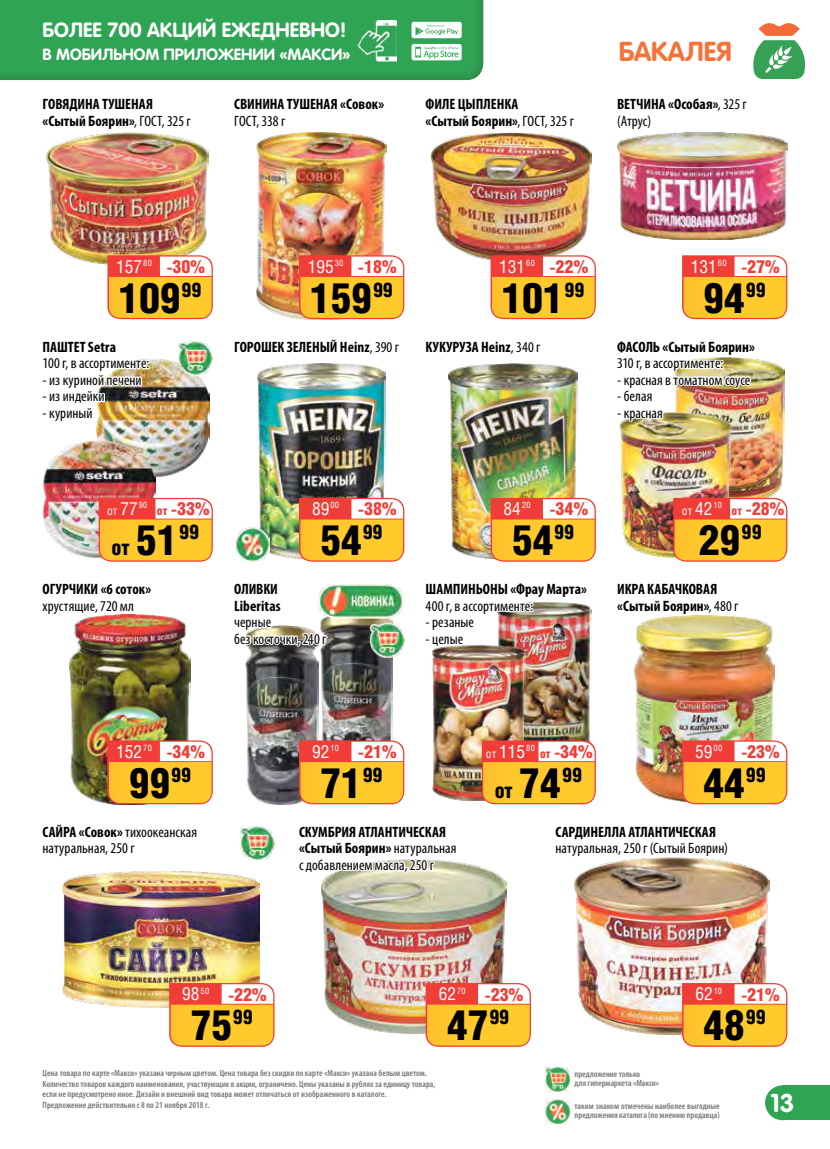
<style>
.page{position:relative;width:830px;height:1149px;background:#fff}
.page>*{position:absolute;margin:0;border:0;box-sizing:border-box;transform-origin:0 0}
.t1{font:900 42px "Helios Cond";letter-spacing:-.01em;color:#000}
.t2{font:700 27px "Rotonda C";color:#f57238}
.t3{font:700 25.5px "Rotonda C";color:#fff}
.t4{font:900 21px "Helios Cond";color:#000}
.t5{font:700 20.25px "Rotonda C";color:#fff}
.t6{font:900 18px "Helios Cond";color:#f13d37}
.t7{font:700 16.05px "Rotonda C";color:#fff}
.t8{font:700 condensed 15px/16.5px "Myriad Pro";color:#000}
.t9{font:condensed 15px/16.5px "Myriad Pro";letter-spacing:.005em;color:#000}
.t10{font:12px "Helios Cond C";color:#fff}
.t11{font:600 condensed 9px/10.5px "Myriad Pro";letter-spacing:.005em;color:#787370}
.s1{font-weight:400}
.s2{font-family:"Helios Cond C";font-weight:400;color:#fff}
.s3{color:#f13d37}
.s4{font-size:18px}
.s5{font-size:12px}
.s6{font-size:12px;color:#fff}
.s7{font-size:42px}
.s8{font-family:"Helios Cond C";font-weight:400;font-size:12px;color:#fff}
.s9{font-family:"Helios Cond C";font-weight:400;font-size:12px}
.s10{font-weight:700}
</style>
<div class="page">
<div style="left:782px;top:1084px;width:47px;height:35px;background:#30a455"></div>
<div style="left:0;top:0;width:484px;height:81px;background:#30a455"></div>
<img style="left:358px;top:20px;width:38px;height:42px">
<svg style="left:411px;top:44px;width:50px;height:16px"></svg>
<svg style="left:411px;top:22px;width:50px;height:16px"></svg>
<img style="left:545px;top:1067px;width:25px;height:24px">
<img style="left:544px;top:1098px;width:26px;height:25px">
<img style="left:321px;top:618px;width:72px;height:118px">
<img style="left:246px;top:656px;width:72px;height:148px">
<img style="left:525px;top:647px;width:66px;height:93px">
<img style="left:432px;top:647px;width:93px;height:153px">
<img style="left:430px;top:141px;width:161px;height:114px">
<img style="left:423px;top:67px;width:153px;height:88px">
<img style="left:730px;top:423px;width:54px;height:74px">
<img style="left:619px;top:423px;width:111px;height:74px">
<img style="left:256px;top:133px;width:130px;height:186px">
<svg style="left:232px;top:76px;width:154px;height:5px"></svg>
<svg style="left:299px;top:255px;width:105px;height:64px;background:#fbb14f"></svg>
<img style="left:321px;top:862px;width:185px;height:171px">
<svg style="left:425px;top:982px;width:105px;height:64px;background:#fbb351"></svg>
<img style="left:574px;top:876px;width:195px;height:106px">
<svg style="left:578px;top:982px;width:209px;height:139px"></svg>
<img style="left:62px;top:872px;width:197px;height:135px">
<svg style="left:169px;top:982px;width:105px;height:64px;background:#fbb350"></svg>
<img style="left:240px;top:826px;width:34px;height:34px">
<img style="left:155px;top:440px;width:53px;height:36px">
<img style="left:43px;top:440px;width:112px;height:51px">
<svg style="left:245px;top:618px;width:83px;height:38px"></svg>
<svg style="left:296px;top:736px;width:162px;height:150px"></svg>
<img style="left:369px;top:622px;width:35px;height:35px">
<img style="left:69px;top:633px;width:121px;height:107px">
<svg style="left:62px;top:740px;width:151px;height:136px"></svg>
<img style="left:450px;top:387px;width:127px;height:104px">
<svg style="left:448px;top:255px;width:147px;height:132px"></svg>
<img style="left:443px;top:491px;width:152px;height:156px">
<img style="left:634px;top:640px;width:140px;height:100px">
<img style="left:258px;top:387px;width:127px;height:172px">
<img style="left:257px;top:363px;width:129px;height:24px">
<svg style="left:299px;top:497px;width:105px;height:64px;background:#fab24f"></svg>
<img style="left:47px;top:141px;width:161px;height:108px">
<img style="left:40px;top:76px;width:153px;height:79px">
<img style="left:59px;top:249px;width:154px;height:191px">
<img style="left:617px;top:149px;width:170px;height:91px">
<svg style="left:617px;top:23px;width:189px;height:126px"></svg>
<img style="left:620px;top:255px;width:167px;height:168px">
<img style="left:318px;top:583px;width:85px;height:35px">
<img style="left:178px;top:340px;width:35px;height:35px">
<img style="left:43px;top:491px;width:170px;height:142px">
<svg style="left:481px;top:740px;width:306px;height:136px"></svg>
<img style="left:621px;top:497px;width:166px;height:143px">
<img style="left:235px;top:526px;width:34px;height:35px">
<h3 class="t5" style="left:43px;top:18px;width:305px">БОЛЕЕ 700 АКЦИЙ ЕЖЕДНЕВНО!</h3>
<h3 class="t7" style="left:43px;top:45px;width:309px">В МОБИЛЬНОМ ПРИЛОЖЕНИИ «МАКСИ»</h3>
<h3 class="t8" style="left:43px;top:95px;width:150px">ГОВЯДИНА ТУШЕНАЯ «Сытый Боярин»<span class="s1">, ГОСТ, 325 г</span></h3>
<h3 class="t8" style="left:234px;top:95px;width:151px">СВИНИНА ТУШЕНАЯ «Совок»</h3>
<h3 class="t9" style="left:234px;top:112px;width:53px">ГОСТ, 338 г</h3>
<h3 class="t8" style="left:425px;top:95px;width:150px">ФИЛЕ ЦЫПЛЕНКА<br>«Сытый Боярин»<span class="s1">, ГОСТ, 325 г</span></h3>
<h2 class="t2" style="left:618px;top:36px;width:114px">БАКАЛЕЯ</h2>
<h3 class="t8" style="left:617px;top:95px;width:131px">ВЕТЧИНА «Особая»<span class="s1">, 325 г (Атрус)</span></h3>
<h3 class="t6" style="left:116px;top:256px;width:90px"><span class="s2">157</span><sup>80</sup> -30%</h3>
<h3 class="t6" style="left:307px;top:256px;width:90px"><span class="s2">195</span><sup>30</sup> -18%</h3>
<h3 class="t6" style="left:499px;top:256px;width:90px"><span class="s2">131</span><sup>60</sup> -22%</h3>
<h3 class="t6" style="left:690px;top:256px;width:90px"><span class="s2">131</span><sup>60</sup> -27%</h3>
<h1 class="t1" style="left:118px;top:273px;width:84px">109<sup>99</sup></h1>
<h1 class="t1" style="left:310px;top:273px;width:84px">159<sup>99</sup></h1>
<h1 class="t1" style="left:501px;top:273px;width:84px">101<sup>99</sup></h1>
<h1 class="t1" style="left:703px;top:273px;width:64px">94<sup>99</sup></h1>
<h3 class="t8" style="left:43px;top:338px;width:75px">ПАШТЕТ Setra</h3>
<h3 class="t9" style="left:43px;top:355px;width:108px">100 г, в ассортименте:</h3>
<h3 class="t9" style="left:43px;top:371px;width:101px">- из куриной печени</h3>
<h3 class="t9" style="left:43px;top:388px;width:64px">- из индейки</h3>
<h3 class="t9" style="left:43px;top:404px;width:52px">- куриный</h3>
<h3 class="t8" style="left:234px;top:338px;width:166px">ГОРОШЕК ЗЕЛЕНЫЙ Heinz<span class="s1">, 390 г</span></h3>
<h3 class="t8" style="left:425px;top:338px;width:116px">КУКУРУЗА Heinz<span class="s1">, 340 г</span></h3>
<h3 class="t8" style="left:617px;top:338px;width:139px">ФАСОЛЬ «Сытый Боярин»</h3>
<h3 class="t9" style="left:617px;top:355px;width:107px">310 г, в ассортименте:</h3>
<h3 class="t9" style="left:617px;top:371px;width:134px">- красная в томатном соусе</h3>
<h3 class="t9" style="left:617px;top:388px;width:37px">- белая</h3>
<h3 class="t9" style="left:617px;top:404px;width:47px">- красная</h3>
<h3 class="t10" style="left:107px;top:503px;width:42px">от<span class="s3">.</span><span class="s4">77</span><sup>90</sup></h3>
<h3 class="t6" style="left:157px;top:498px;width:54px"><span class="s5">от</span><span class="s6">.</span>-33%</h3>
<h3 class="t6" style="left:312px;top:498px;width:86px"><span class="s2">89</span><sup>00</sup> -38%</h3>
<h3 class="t6" style="left:503px;top:498px;width:86px"><span class="s2">84</span><sup>20</sup> -34%</h3>
<h3 class="t10" style="left:681px;top:503px;width:41px">от<span class="s3">.</span><span class="s4">42</span><sup>10</sup></h3>
<h3 class="t6" style="left:731px;top:498px;width:54px"><span class="s5">от</span><span class="s6">.</span>-28%</h3>
<h3 class="t4" style="left:112px;top:535px;width:89px">от<sup>.</sup><span class="s7">51</span><sup>99</sup></h3>
<h1 class="t1" style="left:320px;top:516px;width:64px">54<sup>99</sup></h1>
<h1 class="t1" style="left:511px;top:516px;width:64px">54<sup>99</sup></h1>
<h1 class="t1" style="left:698px;top:516px;width:65px">29<sup>99</sup></h1>
<h3 class="t8" style="left:43px;top:580px;width:110px">ОГУРЧИКИ «6 соток»</h3>
<h3 class="t9" style="left:43px;top:597px;width:93px">хрустящие, 720 мл</h3>
<h3 class="t8" style="left:234px;top:580px;width:48px">ОЛИВКИ<br>Liberitas</h3>
<h3 class="t9" style="left:234px;top:613px;width:94px">черные<br>без косточки, 240 г</h3>
<h3 class="t8" style="left:425px;top:580px;width:163px">ШАМПИНЬОНЫ «Фрау Марта»</h3>
<h3 class="t9" style="left:425px;top:597px;width:109px">400 г, в ассортименте:</h3>
<h3 class="t9" style="left:425px;top:613px;width:50px">- резаные</h3>
<h3 class="t9" style="left:425px;top:630px;width:39px">- целые</h3>
<h3 class="t8" style="left:617px;top:580px;width:123px">ИКРА КАБАЧКОВАЯ «Сытый Боярин»<span class="s1">, 480 г</span></h3>
<h3 class="t6" style="left:116px;top:741px;width:90px"><span class="s2">152</span><sup>70</sup> -34%</h3>
<h1 class="t1" style="left:129px;top:758px;width:64px">99<sup>99</sup></h1>
<h3 class="t6" style="left:312px;top:741px;width:86px"><span class="s2">92</span><sup>10</sup> -21%</h3>
<h1 class="t1" style="left:320px;top:758px;width:64px">71<sup>99</sup></h1>
<h3 class="t6" style="left:485px;top:741px;width:108px"><span class="s8">от</span><span class="s9">.</span><span class="s2">115</span><sup>80</sup> <span class="s5">от</span><span class="s6">.</span>-34%</h3>
<h3 class="t4" style="left:494px;top:778px;width:89px">от<sup>.</sup><span class="s7">74</span><sup>99</sup></h3>
<h3 class="t6" style="left:694px;top:741px;width:86px"><span class="s2">59</span><sup>00</sup> -23%</h3>
<h1 class="t1" style="left:703px;top:758px;width:64px">44<sup>99</sup></h1>
<h3 class="t9" style="left:43px;top:823px;width:156px"><span class="s10">САЙРА «Совок»</span> тихоокеанская натуральная, 250 г</h3>
<h3 class="t8" style="left:299px;top:823px;width:159px">СКУМБРИЯ АТЛАНТИЧЕСКАЯ «Сытый Боярин» <span class="s1">натуральная с добавлением масла, 250 г</span></h3>
<h3 class="t8" style="left:555px;top:823px;width:162px">САРДИНЕЛЛА АТЛАНТИЧЕСКАЯ</h3>
<h3 class="t9" style="left:555px;top:839px;width:174px">натуральная, 250 г (Сытый Боярин)</h3>
<h3 class="t6" style="left:182px;top:983px;width:86px"><span class="s2">98</span><sup>50</sup> -22%</h3>
<h3 class="t6" style="left:438px;top:983px;width:86px"><span class="s2">62</span><sup>70</sup> -23%</h3>
<h3 class="t6" style="left:695px;top:983px;width:86px"><span class="s2">62</span><sup>10</sup> -21%</h3>
<h1 class="t1" style="left:190px;top:1001px;width:64px">75<sup>99</sup></h1>
<h1 class="t1" style="left:446px;top:1001px;width:64px">47<sup>99</sup></h1>
<h1 class="t1" style="left:703px;top:1001px;width:64px">48<sup>99</sup></h1>
<p class="t11" style="left:43px;top:1067px;width:394px">Цена товара по карте «Макси» указана черным цветом. Цена товара без скидки по карте «Макси» указана белым цветом.<br>Количество товаров каждого наименования, участвующих в акции, ограничено. Цены указаны в рублях за единицу товара, если не предусмотрено иное. Дизайн и внешний вид товара может отличаться от изображенного в каталоге.<br>Предложение действительно с 8 по 21 ноября 2018 г.</p>
<p class="t11" style="left:574px;top:1068px;width:86px;line-height:9px">предложение только<br>для гипермаркета «Макси»</p>
<p class="t11" style="left:574px;top:1101px;width:147px;line-height:9px">таким знаком отмечены наиболее выгодные предложения каталога (по мнению продавца)</p>
<h3 class="t3" style="left:770px;top:1087px;width:26px">13</h3>
</div>
